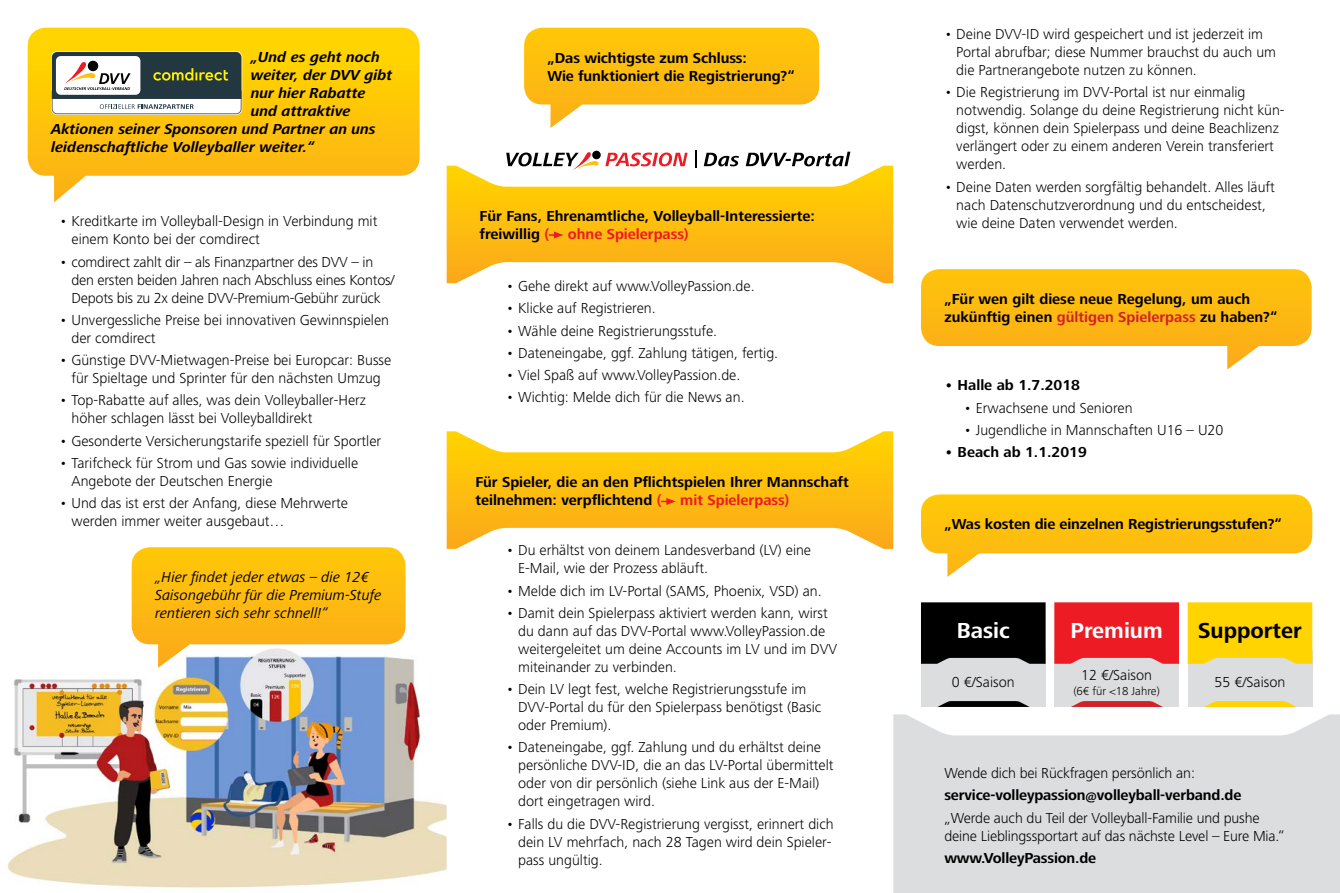
<style>
.page{position:relative;width:1340px;height:893px;background:#fff}
.page>*{position:absolute;margin:0;border:0;box-sizing:border-box;transform-origin:0 0}
.t1{font:700 22.5px "Frutiger Next LT";color:#fff}
.t2{font:700 22.5px "Frutiger Next LT";color:#000}
.t3{font:300 15px/18px "Frutiger Next LT";color:#000}
.t4{font:700 15px/18px "Frutiger Next LT";color:#000}
.t5{font:italic 700 15px "Frutiger Next LTCE";color:#000}
.t6{font:italic 15px/18px "Frutiger Next LTCE";color:#000}
.t7{font:700 15px "Frutiger Next LT";color:#ed1b23}
.t8{font:300 12px "Frutiger Next LT";color:#000}
.s1{color:#ed1b23}
.s2{color:#d22229}
</style>
<div class="page">
<svg style="left:446px;top:166px;width:447px;height:117px"></svg>
<svg style="left:446px;top:431px;width:447px;height:118px"></svg>
<svg style="left:661px;top:498px;width:15px;height:7px"></svg>
<svg style="left:549px;top:232px;width:14px;height:6px"></svg>
<div style="left:921px;top:650px;width:124px;height:57px;background:#dcddde"></div>
<div style="left:1054px;top:650px;width:124px;height:57px;background:#dcddde"></div>
<div style="left:1187px;top:650px;width:125px;height:57px;background:#dcddde"></div>
<svg style="left:921px;top:602px;width:124px;height:62px"></svg>
<svg style="left:1054px;top:602px;width:124px;height:62px"></svg>
<svg style="left:1187px;top:602px;width:125px;height:62px"></svg>
<svg style="left:937px;top:701px;width:92px;height:6px"></svg>
<svg style="left:1071px;top:701px;width:91px;height:6px"></svg>
<svg style="left:1204px;top:701px;width:92px;height:6px"></svg>
<svg style="left:893px;top:714px;width:446px;height:179px;fill:#dcddde"></svg>
<svg style="left:524px;top:28px;width:295px;height:100px"></svg>
<svg style="left:921px;top:269px;width:390px;height:100px"></svg>
<svg style="left:921px;top:494px;width:391px;height:83px"></svg>
<img style="left:7px;top:658px;width:439px;height:230px">
<svg style="left:132px;top:547px;width:273px;height:121px"></svg>
<svg style="left:28px;top:28px;width:391px;height:174px"></svg>
<svg style="left:51px;top:51px;width:191px;height:64px"></svg>
<svg style="left:506px;top:151px;width:93px;height:19px"></svg>
<svg style="left:605px;top:153px;width:82px;height:13px"></svg>
<svg style="left:694px;top:151px;width:2px;height:17px"></svg>
<svg style="left:703px;top:153px;width:36px;height:13px"></svg>
<svg style="left:745px;top:152px;width:105px;height:14px"></svg>
<p class="t5" style="left:251px;top:49px;width:131px">„Und es geht noch</p>
<p class="t5" style="left:251px;top:67px;width:143px">weiter, der DVV gibt</p>
<p class="t5" style="left:251px;top:85px;width:116px">nur hier Rabatte</p>
<p class="t5" style="left:251px;top:103px;width:101px">und attraktive</p>
<p class="t5" style="left:51px;top:121px;width:326px">Aktionen seiner Sponsoren und Partner an uns</p>
<p class="t5" style="left:51px;top:139px;width:265px">leidenschaftliche Volleyballer weiter.“</p>
<p class="t3" style="left:71px;top:212px;width:307px;text-indent:-12px">• Kreditkarte im Volleyball-Design in Verbindung mit einem Konto bei der comdirect</p>
<p class="t3" style="left:71px;top:253px;width:325px;text-indent:-12px">• comdirect zahlt dir – als Finanzpartner des DVV – in den ersten beiden Jahren nach Abschluss eines Kontos/<br>Depots bis zu 2x deine DVV-Premium-Gebühr zurück</p>
<p class="t3" style="left:71px;top:311px;width:319px;text-indent:-12px">• Unvergessliche Preise bei innovativen Gewinnspielen der comdirect</p>
<p class="t3" style="left:60px;top:351px;width:333px;text-align:center">• Günstige DVV-Mietwagen-Preise bei Europcar: Busse für Spieltage und Sprinter für den nächsten Umzug</p>
<p class="t3" style="left:71px;top:391px;width:296px;text-indent:-12px">• Top-Rabatte auf alles, was dein Volleyballer-Herz höher schlagen lässt bei Volleyballdirekt</p>
<p class="t3" style="left:60px;top:432px;width:323px">• Gesonderte Versicherungstarife speziell für Sportler</p>
<p class="t3" style="left:71px;top:454px;width:288px;text-indent:-12px">• Tarifcheck für Strom und Gas sowie individuelle<br>Angebote der Deutschen Energie</p>
<p class="t3" style="left:71px;top:494px;width:278px;text-indent:-12px">• Und das ist erst der Anfang, diese Mehrwerte werden immer weiter ausgebaut…</p>
<p class="t6" style="left:155px;top:568px;width:228px">„Hier findet jeder etwas – die 12€<br>Saisongebühr für die Premium-Stufe rentieren sich sehr schnell!“</p>
<p class="t4" style="left:547px;top:49px;width:249px">„Das wichtigste zum Schluss:<br>Wie funktioniert die Registrierung?“</p>
<p class="t4" style="left:479px;top:207px;width:337px">Für Fans, Ehrenamtliche, Volleyball-Interessierte: freiwillig <span class="s1">(</span></p>
<p class="t7" style="left:568px;top:226px;width:122px">ohne Spielerpass)</p>
<p class="t3" style="left:506px;top:277px;width:250px">• Gehe direkt auf www.VolleyPassion.de.</p>
<p class="t3" style="left:506px;top:299px;width:151px">• Klicke auf Registrieren.</p>
<p class="t3" style="left:506px;top:322px;width:212px">• Wähle deine Registrierungsstufe.</p>
<p class="t3" style="left:506px;top:344px;width:273px">• Dateneingabe, ggf. Zahlung tätigen, fertig.</p>
<p class="t3" style="left:506px;top:366px;width:236px">• Viel Spaß auf www.VolleyPassion.de.</p>
<p class="t3" style="left:506px;top:388px;width:240px">• Wichtig: Melde dich für die News an.</p>
<p class="t4" style="left:475px;top:473px;width:375px">Für Spieler, die an den Pflichtspielen Ihrer Mannschaft teilnehmen: verpflichtend <span class="s1">(</span></p>
<p class="t7" style="left:680px;top:491px;width:111px">mit Spielerpass)</p>
<p class="t3" style="left:518px;top:541px;width:294px;text-indent:-12px">• Du erhältst von deinem Landesverband (LV) eine<br>E-Mail, wie der Prozess abläuft.</p>
<p class="t3" style="left:506px;top:582px;width:317px">• Melde dich im LV-Portal (SAMS, Phoenix, VSD) an.</p>
<p class="t3" style="left:518px;top:604px;width:320px;text-indent:-12px">• Damit dein Spielerpass aktiviert werden kann, wirst du dann auf das DVV-Portal www.VolleyPassion.de weitergeleitet um deine Accounts im LV und im DVV miteinander zu verbinden.</p>
<p class="t3" style="left:518px;top:680px;width:305px;text-indent:-12px">• Dein LV legt fest, welche Registrierungsstufe im<br>DVV-Portal du für den Spielerpass benötigst (Basic oder Premium).</p>
<p class="t3" style="left:518px;top:738px;width:317px;text-indent:-12px">• Dateneingabe, ggf. Zahlung und du erhältst deine persönliche DVV-ID, die an das LV-Portal übermittelt oder von dir persönlich (siehe Link aus der E-Mail) dort eingetragen wird.</p>
<p class="t3" style="left:518px;top:815px;width:317px;text-indent:-12px">• Falls du die DVV-Registrierung vergisst, erinnert dich dein LV mehrfach, nach 28 Tagen wird dein Spieler&shy;pass ungültig.</p>
<p class="t3" style="left:956px;top:25px;width:321px;text-indent:-12px">• Deine DVV-ID wird gespeichert und ist jederzeit im<br>Portal abrufbar; diese Nummer brauchst du auch um die Partnerangebote nutzen zu können.</p>
<p class="t3" style="left:956px;top:83px;width:330px;text-indent:-12px">• Die Registrierung im DVV-Portal ist nur einmalig notwendig. Solange du deine Registrierung nicht kün&shy;digst, können dein Spielerpass und deine Beachlizenz verlängert oder zu einem anderen Verein transferiert werden.</p>
<p class="t3" style="left:956px;top:178px;width:320px;text-indent:-12px">• Deine Daten werden sorgfältig behandelt. Alles läuft nach Datenschutzverordnung und du entscheidest, wie deine Daten verwendet werden.</p>
<p class="t4" style="left:944px;top:290px;width:335px">„Für wen gilt diese neue Regelung, um auch zukünftig einen <span class="s2">gültigen Spielerpass</span> zu haben?“</p>
<p class="t4" style="left:944px;top:376px;width:137px">• Halle ab 1.7.2018</p>
<p class="t3" style="left:963px;top:399px;width:170px">• Erwachsene und Senioren</p>
<p class="t3" style="left:963px;top:421px;width:261px">• Jugendliche in Mannschaften U16 – U20</p>
<p class="t4" style="left:944px;top:443px;width:144px">• Beach ab 1.1.2019</p>
<p class="t4" style="left:944px;top:515px;width:339px">„Was kosten die einzelnen Registrierungsstufen?“</p>
<h1 class="t1" style="left:956px;top:618px;width:55px">Basic</h1>
<h1 class="t1" style="left:1070px;top:618px;width:94px">Premium</h1>
<h1 class="t2" style="left:1198px;top:618px;width:105px">Supporter</h1>
<p class="t3" style="left:951px;top:673px;width:64px">0 €/Saison</p>
<p class="t3" style="left:1081px;top:666px;width:72px">12 €/Saison</p>
<p class="t8" style="left:1073px;top:684px;width:88px">(6€ für &lt;18 Jahre)</p>
<p class="t3" style="left:1214px;top:673px;width:72px">55 €/Saison</p>
<p class="t3" style="left:944px;top:764px;width:252px">Wende dich bei Rückfragen persönlich an:</p>
<p class="t4" style="left:944px;top:786px;width:298px">service-volleypassion@volleyball-verband.de</p>
<p class="t3" style="left:944px;top:809px;width:342px">„Werde auch du Teil der Volleyball-Familie und pushe deine Lieblingssportart auf das nächste Level – Eure Mia.“</p>
<p class="t4" style="left:944px;top:849px;width:153px">www.VolleyPassion.de</p>
</div>
